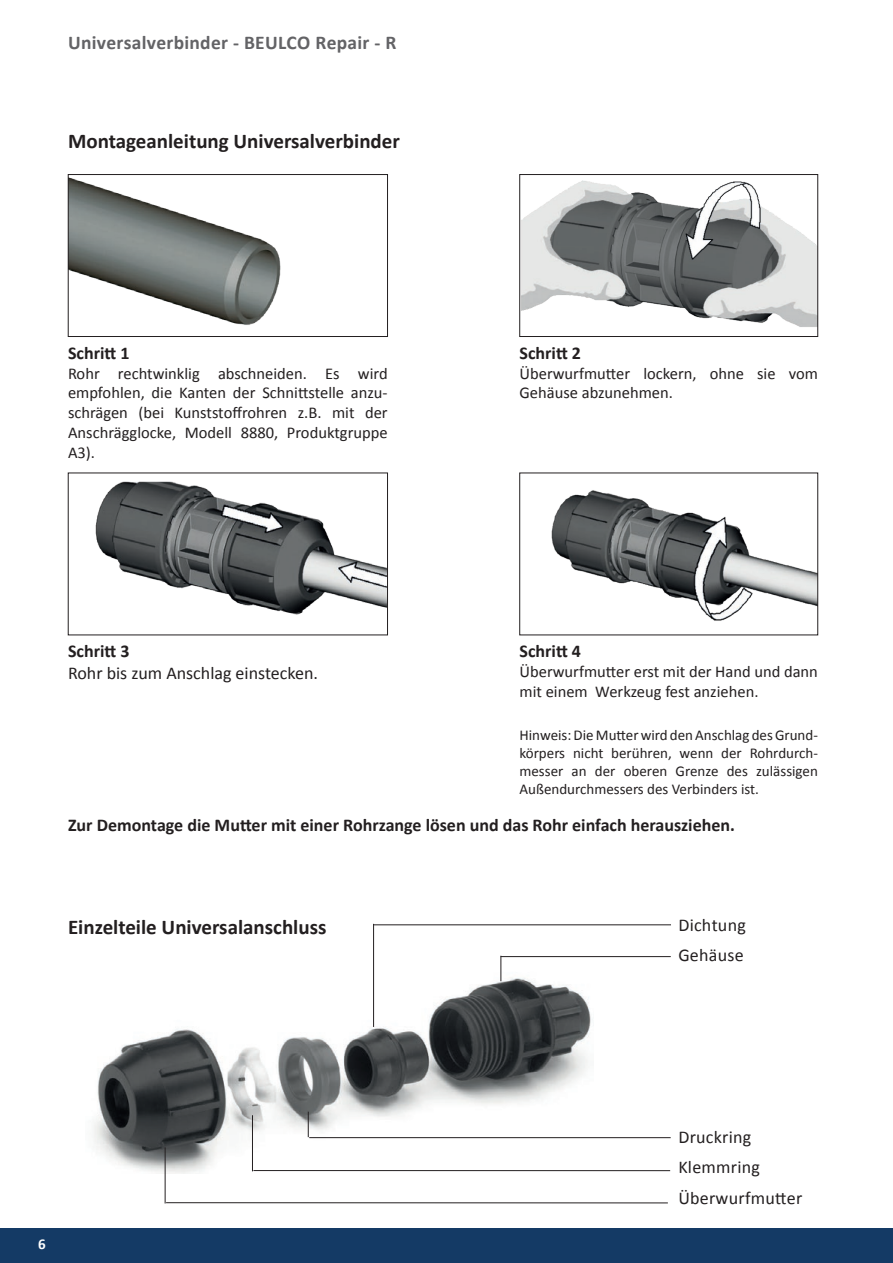
<style>
.page{position:relative;width:893px;height:1263px;background:#fff}
.page>*{position:absolute;margin:0;border:0;box-sizing:border-box;transform-origin:0 0}
.t1{font:700 21px "Calibri";color:#231f20}
.t2{font:700 19.5px "Calibri";letter-spacing:.015em;color:#636366}
.t3{font:700 18px "Calibri";color:#231f20}
.t4{font:18px/30.3px "Calibri";letter-spacing:.015em;color:#231f20}
.t5{font:16.5px/19.8px "Calibri";color:#231f20}
.t6{font:15px/18px "Calibri";color:#231f20;text-align:justify}
.t7{font:700 15px "Calibri";color:#fff}
</style>
<div class="page">
<div style="left:0;top:1229px;width:893px;height:34px;background:#143a65"></div>
<img style="left:94px;top:961px;width:499px;height:213px">
<hr style="left:252px;top:1115px;width:1px;height:56px;background:#231f20">
<hr style="left:253px;top:1170px;width:417px;height:1px;background:#231f20">
<hr style="left:373px;top:924px;width:1px;height:103px;background:#231f20">
<hr style="left:373px;top:924px;width:298px;height:1px;background:#231f20">
<hr style="left:165px;top:1147px;width:1px;height:56px;background:#231f20">
<hr style="left:166px;top:1202px;width:502px;height:1px;background:#231f20">
<svg style="left:501px;top:957px;width:1px;height:24px"></svg>
<hr style="left:501px;top:956px;width:170px;height:1px;background:#231f20">
<svg style="left:308px;top:1112px;width:1px;height:25px"></svg>
<hr style="left:309px;top:1137px;width:362px;height:1px;background:#231f20">
<img style="left:70px;top:178px;width:211px;height:147px">
<div style="left:68px;top:174px;width:320px;height:163px;border:1px solid #231f20"></div>
<img style="left:521px;top:180px;width:295px;height:147px">
<div style="left:519px;top:174px;width:299px;height:163px;border:1px solid #231f20"></div>
<img style="left:95px;top:481px;width:291px;height:134px">
<img style="left:551px;top:490px;width:265px;height:131px">
<div style="left:519px;top:473px;width:299px;height:162px;border:1px solid #231f20"></div>
<p class="t2" style="left:68px;top:30px;width:330px">Universalverbinder - BEULCO Repair - R</p>
<p class="t1" style="left:68px;top:127px;width:333px">Montageanleitung Universalverbinder</p>
<p class="t3" style="left:68px;top:341px;width:63px">Schritt 1</p>
<p class="t5" style="left:68px;top:363px;width:321px;text-align:justify">Rohr rechtwinklig abschneiden. Es wird empfohlen, die Kanten der Schnittstelle anzu&shy;schrägen (bei Kunststoffrohren z.B. mit der Anschrägglocke, Modell 8880, Produktgruppe A3).</p>
<p class="t3" style="left:519px;top:341px;width:63px">Schritt 2</p>
<p class="t5" style="left:519px;top:363px;width:300px">Überwurfmutter lockern, ohne sie vom<br>Gehäuse abzunehmen.</p>
<p class="t3" style="left:519px;top:640px;width:63px">Schritt 4</p>
<p class="t5" style="left:519px;top:662px;width:300px">Überwurfmutter erst mit der Hand und dann mit einem Werkzeug fest anziehen.</p>
<p class="t6" style="left:519px;top:726px;width:300px">Hinweis: Die Mutter wird den Anschlag des Grund&shy;körpers nicht berühren, wenn der Rohrdurch&shy;messer an der oberen Grenze des zulässigen Außendurchmessers des Verbinders ist.</p>
<p class="t3" style="left:68px;top:814px;width:668px">Zur Demontage die Mutter mit einer Rohrzange lösen und das Rohr einfach herausziehen.</p>
<p class="t3" style="left:68px;top:640px;width:63px">Schritt 3</p>
<p class="t4" style="left:68px;top:658px;width:251px">Rohr bis zum Anschlag einstecken.</p>
<p class="t1" style="left:68px;top:914px;width:260px">Einzelteile Universalanschluss</p>
<p class="t4" style="left:678px;top:910px;width:69px">Dichtung<br>Gehäuse</p>
<p class="t7" style="left:38px;top:1234px;width:9px">6</p>
<p class="t4" style="left:678px;top:1122px;width:126px">Druckring<br>Klemmring<br>Überwurfmutter</p>
</div>
